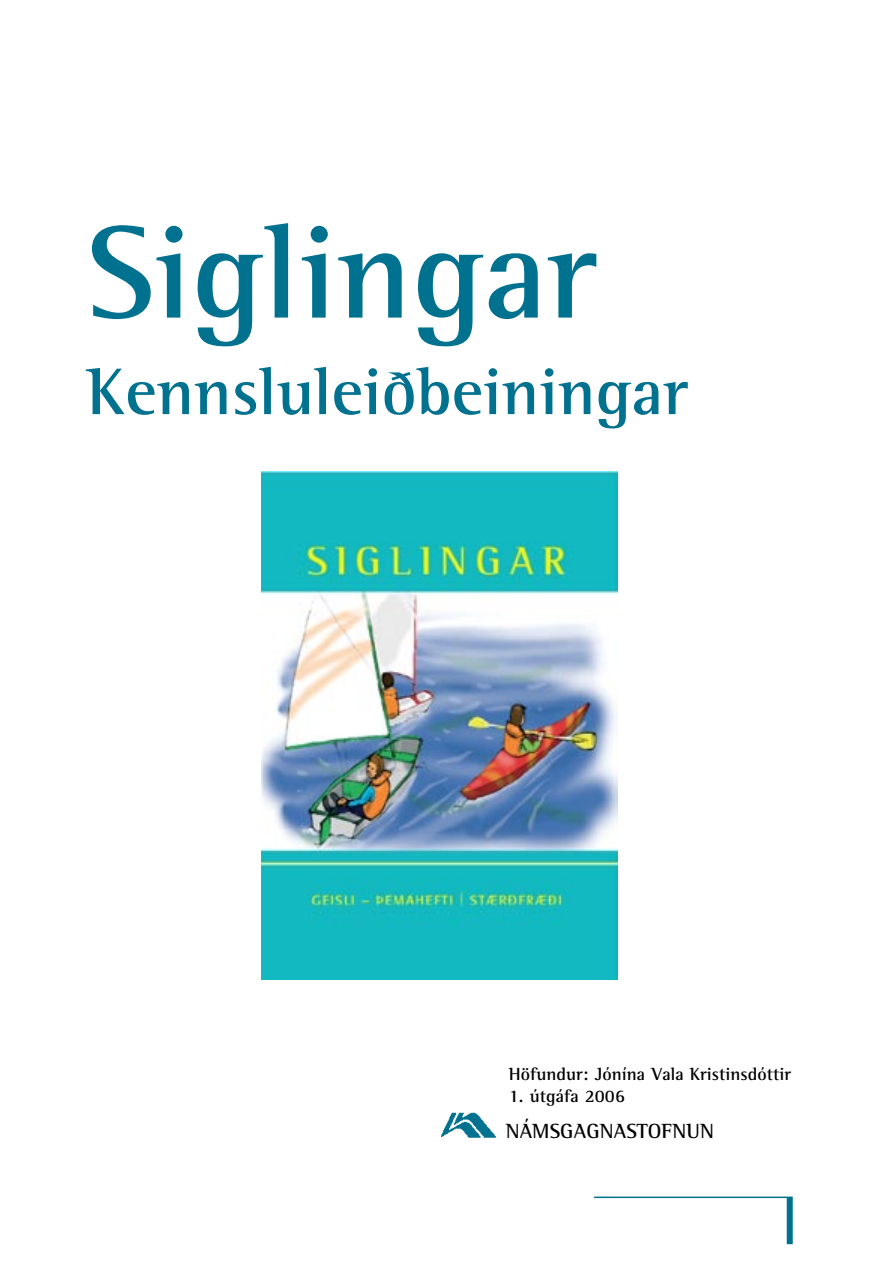
<style>
.page{position:relative;width:893px;height:1263px;background:#fff}
.page>*{position:absolute;margin:0;border:0;box-sizing:border-box;transform-origin:0 0}
.t1{font:700 135px "Rotis Semi Serif";color:#00718f}
.t2{font:700 67.5px "Rotis Semi Serif";color:#00718f}
.t3{font:700 21px "Rotis Semi Serif";color:#000}
.t4{font:700 18px "Rotis Semi Serif";color:#000}
</style>
<div class="page">
<div style="left:787px;top:1198px;width:6px;height:46px;background:#00718f"></div>
<hr style="left:594px;top:1196px;width:199px;height:2px;background:#00718f">
<img style="left:441px;top:1112px;width:55px;height:26px">
<img style="left:262px;top:472px;width:356px;height:507px">
<h1 class="t1" style="left:87px;top:191px;width:512px">Siglingar</h1>
<h2 class="t2" style="left:87px;top:351px;width:603px">Kennsluleiðbeiningar</h2>
<p class="t4" style="left:509px;top:1063px;width:284px">Höfundur: Jónína Vala Kristinsdóttir</p>
<p class="t4" style="left:509px;top:1085px;width:118px">1. útgáfa 2006</p>
<p class="t3" style="left:506px;top:1118px;width:210px">NÁMSGAGNASTOFNUN</p>
</div>
